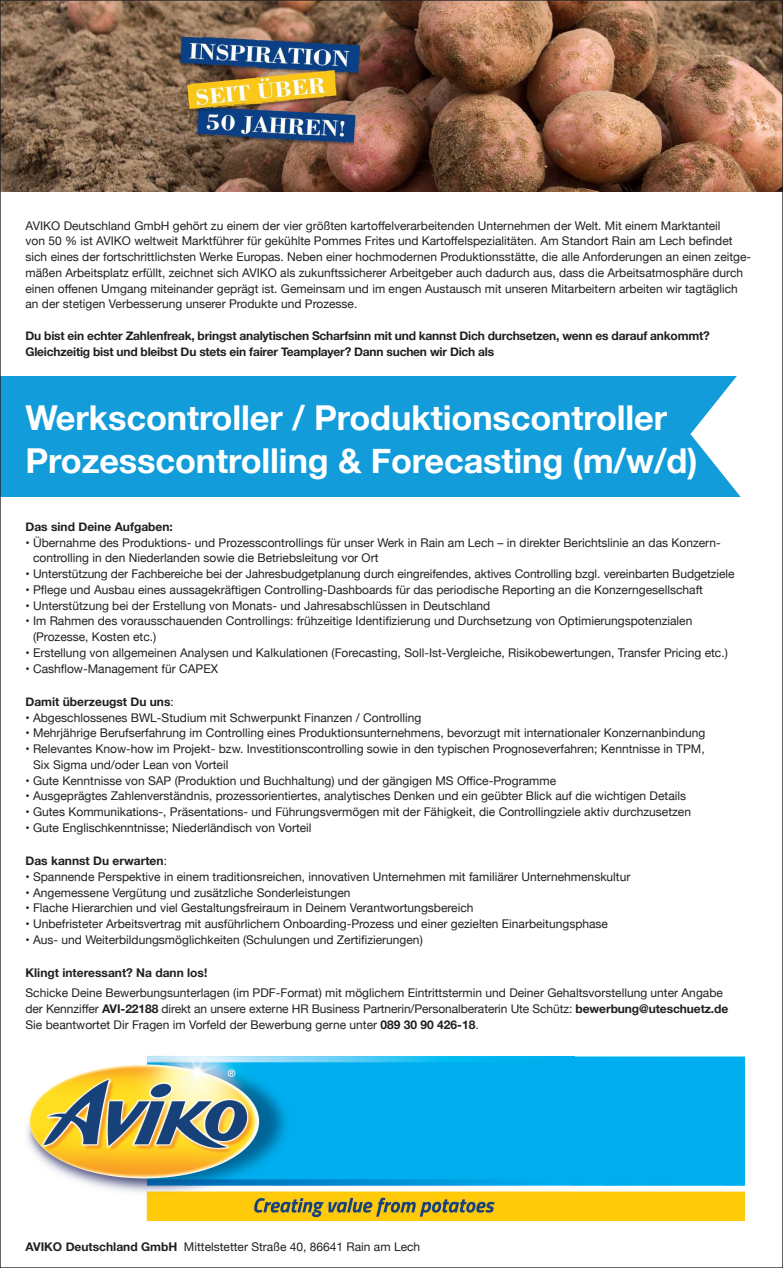
<style>
.page{position:relative;width:783px;height:1268px;background:#fff}
.page>*{position:absolute;margin:0;border:0;box-sizing:border-box;transform-origin:0 0}
.t1{font:700 34.35px/42.9px "Helvetica Neue";letter-spacing:-.005em;color:#fff}
.t2{font:12px/15.8px "Helvetica Neue";color:#231f20}
.t3{font:700 12px/15.8px "Helvetica Neue";letter-spacing:-.02em;color:#231f20}
.t4{font:700 12px "Helvetica Neue";color:#231f20}
.s1{font-weight:400}
.s2{font-weight:700}
</style>
<div class="page">
<img style="left:2px;top:2px;width:778px;height:190px">
<div style="left:0;top:375px;width:764px;height:121px;background:#129cd9"></div>
<svg style="left:690px;top:375px;width:74px;height:122px"></svg>
<img style="left:27px;top:1056px;width:548px;height:164px">
<img style="left:575px;top:1056px;width:78px;height:164px">
<img style="left:653px;top:1056px;width:91px;height:164px">
<p class="t2" style="left:26px;top:218px;width:727px">AVIKO Deutschland GmbH gehört zu einem der vier größten kartoffelverarbeitenden Unternehmen der Welt. Mit einem Marktanteil<br>von 50 % ist AVIKO weltweit Marktführer für gekühlte Pommes Frites und Kartoffelspezialitäten. Am Standort Rain am Lech befindet sich eines der fortschrittlichsten Werke Europas. Neben einer hochmodernen Produktionsstätte, die alle Anforderungen an einen zeitge&shy;mäßen Arbeitsplatz erfüllt, zeichnet sich AVIKO als zukunftssicherer Arbeitgeber auch dadurch aus, dass die Arbeitsatmosphäre durch einen offenen Umgang miteinander geprägt ist. Gemeinsam und im engen Austausch mit unseren Mitarbeitern arbeiten wir tagtäglich an der stetigen Verbesserung unserer Produkte und Prozesse.</p>
<p class="t3" style="left:26px;top:328px;width:685px">Du bist ein echter Zahlenfreak, bringst analytischen Scharfsinn mit und kannst Dich durchsetzen, wenn es darauf ankommt?<br>Gleichzeitig bist und bleibst Du stets ein fairer Teamplayer? Dann suchen wir Dich als</p>
<h1 class="t1" style="left:26px;top:397px;width:673px">Werkscontroller / Produktionscontroller<br>Prozesscontrolling &amp; Forecasting (m/w/d)</h1>
<p class="t4" style="left:26px;top:517px;width:149px">Das sind Deine Aufgaben:</p>
<p class="t2" style="left:33px;top:535px;width:689px;text-indent:-8px">• Übernahme des Produktions- und Prozesscontrollings für unser Werk in Rain am Lech – in direkter Berichtslinie an das Konzern&shy;controlling in den Niederlanden sowie die Betriebsleitung vor Ort</p>
<p class="t2" style="left:26px;top:566px;width:710px">• Unterstützung der Fachbereiche bei der Jahresbudgetplanung durch eingreifendes, aktives Controlling bzgl. vereinbarten Budgetziele</p>
<p class="t2" style="left:26px;top:582px;width:678px">• Pflege und Ausbau eines aussagekräftigen Controlling-Dashboards für das periodische Reporting an die Konzerngesellschaft</p>
<p class="t2" style="left:26px;top:598px;width:466px">• Unterstützung bei der Erstellung von Monats- und Jahresabschlüssen in Deutschland</p>
<p class="t2" style="left:33px;top:613px;width:660px;text-indent:-8px">• Im Rahmen des vorausschauenden Controllings: frühzeitige Identifizierung und Durchsetzung von Optimierungspotenzialen (Prozesse, Kosten etc.)</p>
<p class="t2" style="left:26px;top:645px;width:703px">• Erstellung von allgemeinen Analysen und Kalkulationen (Forecasting, Soll-Ist-Vergleiche, Risikobewertungen, Transfer Pricing etc.)</p>
<p class="t2" style="left:26px;top:661px;width:194px">• Cashflow-Management für CAPEX</p>
<p class="t4" style="left:26px;top:692px;width:150px">Damit überzeugst Du uns<span class="s1">:</span></p>
<p class="t2" style="left:26px;top:710px;width:397px">• Abgeschlossenes BWL-Studium mit Schwerpunkt Finanzen / Controlling</p>
<p class="t2" style="left:26px;top:725px;width:681px">• Mehrjährige Berufserfahrung im Controlling eines Produktionsunternehmens, bevorzugt mit internationaler Konzernanbindung</p>
<p class="t2" style="left:33px;top:741px;width:673px;text-indent:-8px">• Relevantes Know-how im Projekt- bzw. Investitionscontrolling sowie in den typischen Prognoseverfahren; Kenntnisse in TPM,<br>Six Sigma und/oder Lean von Vorteil</p>
<p class="t2" style="left:26px;top:773px;width:532px">• Gute Kenntnisse von SAP (Produktion und Buchhaltung) und der gängigen MS Office-Programme</p>
<p class="t2" style="left:26px;top:788px;width:662px">• Ausgeprägtes Zahlenverständnis, prozessorientiertes, analytisches Denken und ein geübter Blick auf die wichtigen Details</p>
<p class="t2" style="left:26px;top:804px;width:666px">• Gutes Kommunikations-, Präsentations- und Führungsvermögen mit der Fähigkeit, die Controllingziele aktiv durchzusetzen</p>
<p class="t2" style="left:26px;top:820px;width:287px">• Gute Englischkenntnisse; Niederländisch von Vorteil</p>
<p class="t4" style="left:26px;top:851px;width:143px">Das kannst Du erwarten<span class="s1">:</span></p>
<p class="t2" style="left:26px;top:869px;width:606px">• Spannende Perspektive in einem traditionsreichen, innovativen Unternehmen mit familiärer Unternehmenskultur</p>
<p class="t2" style="left:26px;top:885px;width:326px">• Angemessene Vergütung und zusätzliche Sonderleistungen</p>
<p class="t2" style="left:26px;top:900px;width:449px">• Flache Hierarchien und viel Gestaltungsfreiraum in Deinem Verantwortungsbereich</p>
<p class="t2" style="left:26px;top:916px;width:584px">• Unbefristeter Arbeitsvertrag mit ausführlichem Onboarding-Prozess und einer gezielten Einarbeitungsphase</p>
<p class="t2" style="left:26px;top:932px;width:398px">• Aus- und Weiterbildungsmöglichkeiten (Schulungen und Zertifizierungen)</p>
<p class="t4" style="left:26px;top:963px;width:183px">Klingt interessant? Na dann los!</p>
<p class="t2" style="left:26px;top:985px;width:704px">Schicke Deine Bewerbungsunterlagen (im PDF-Format) mit möglichem Eintrittstermin und Deiner Gehaltsvorstellung unter Angabe der Kennziffer <span class="s2">AVI-22188</span> direkt an unsere externe HR Business Partnerin/Personalberaterin Ute Schütz: <span class="s2">bewerbung@uteschuetz.de<br></span>Sie beantwortet Dir Fragen im Vorfeld der Bewerbung gerne unter <span class="s2">089 30 90 426-18</span>.</p>
<p class="t2" style="left:26px;top:1239px;width:396px"><span class="s2">AVIKO Deutschland GmbH</span> Mittelstetter Straße 40, 86641 Rain am Lech</p>
</div>
